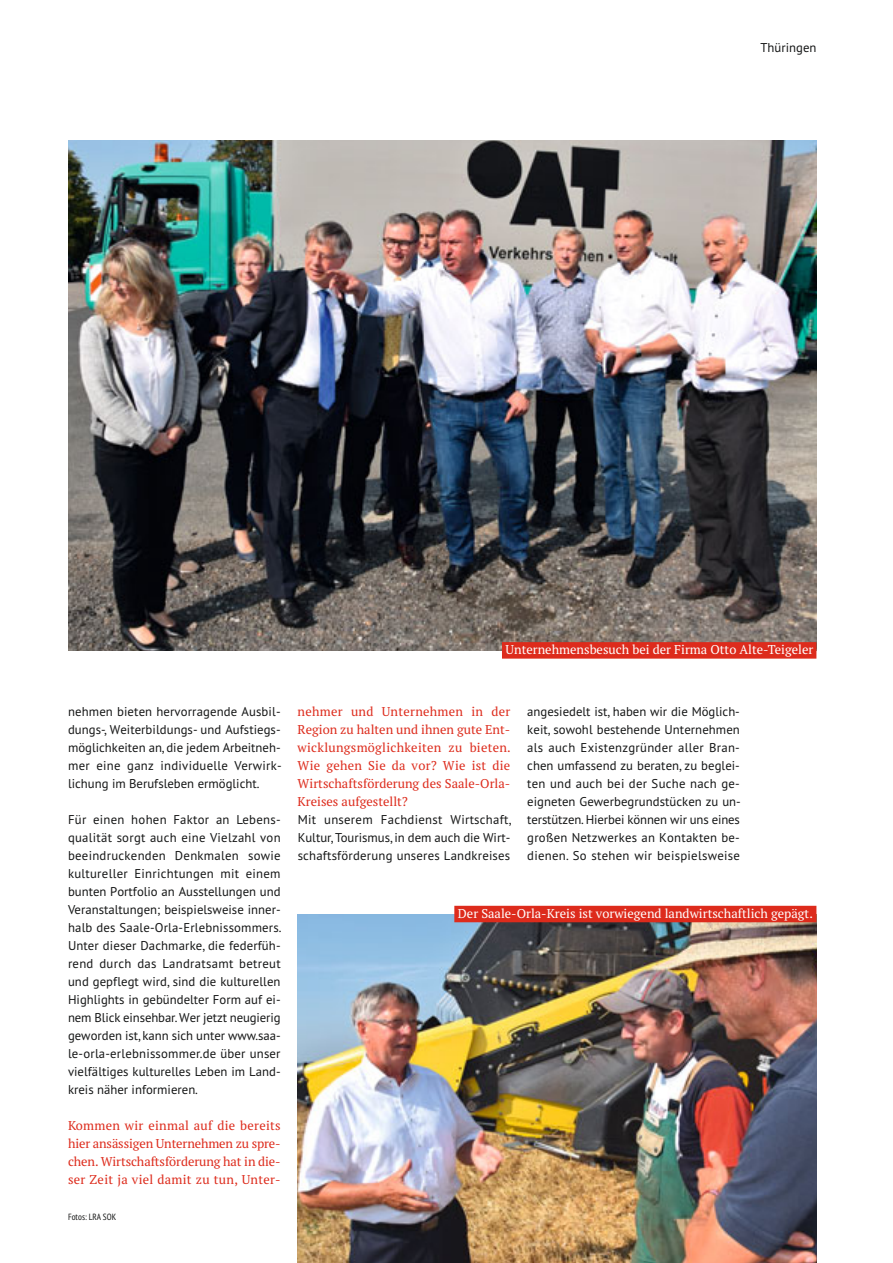
<style>
.page{position:relative;width:893px;height:1263px;background:#fff}
.page>*{position:absolute;margin:0;border:0;box-sizing:border-box;transform-origin:0 0}
.t1{font:12.75px/18px "PT Sans";letter-spacing:.01em;color:#151616;text-align:justify}
.t2{font:12.75px/18px "PT Serif";color:#dd2b1c;text-align:justify}
.t3{font:12.75px "PT Serif";color:#fff}
.t4{font:condensed 9px "PT Sans";color:#151616}
.s1{color:#dd2b1c}
</style>
<div class="page">
<img style="left:68px;top:140px;width:748px;height:511px">
<div style="left:502px;top:642px;width:314px;height:17px;background:#dd2b1c"></div>
<img style="left:298px;top:914px;width:518px;height:349px">
<div style="left:454px;top:906px;width:362px;height:16px;background:#dd2b1c"></div>
<p class="t1" style="left:760px;top:40px;width:57px">Thüringen</p>
<p class="t3" style="left:502px;top:644px;width:316px"><span class="s1">.</span>Unternehmensbesuch bei der Firma Otto Alte-Teigeler<span class="s1">.</span></p>
<p class="t1" style="left:68px;top:704px;width:215px">nehmen bieten hervorragende Ausbil - dungs-, Weiterbildungs- und Aufstiegs - möglichkeiten an, die jedem Arbeit neh - mer eine ganz individuelle Verwirk - lichung im Berufsleben ermöglicht.</p>
<p class="t1" style="left:68px;top:812px;width:215px">Für einen hohen Faktor an Lebens - qualität sorgt auch eine Vielzahl von beeindruckenden Denkmalen sowie kultureller Einrichtungen mit einem bunten Portfolio an Ausstellungen und Veranstaltungen; beispielsweise inner&shy;halb des Saale-Orla-Erlebnissommers.<br>Unter dieser Dachmarke, die federfüh&shy;rend durch das Landratsamt betreut und gepflegt wird, sind die kulturellen Highlights in gebündelter Form auf ei&shy;nem Blick einsehbar. Wer jetzt neugierig geworden ist, kann sich unter www.saa&shy;le-orla-erlebnissommer.de über unser vielfältiges kulturelles Leben im Land - kreis näher informieren.</p>
<p class="t2" style="left:68px;top:1118px;width:214px">Kommen wir einmal auf die bereits hier ansässigen Unternehmen zu spre&shy;chen. Wirtschaftsförderung hat in die&shy;ser Zeit ja viel damit zu tun, Un ter -</p>
<p class="t4" style="left:68px;top:1214px;width:50px">Fotos: LRA SOK</p>
<p class="t2" style="left:298px;top:704px;width:215px">nehmer und Unternehmen in der Region zu halten und ihnen gute Ent - wicklungsmöglichkeiten zu bieten.<br>Wie gehen Sie da vor? Wie ist die Wirtschaftsförderung des Saale-Orla-Kreises aufgestellt?</p>
<p class="t1" style="left:298px;top:812px;width:215px">Mit unserem Fachdienst Wirtschaft, Kultur, Tourismus, in dem auch die Wirt - schaftsförderung unseres Landkreises</p>
<p class="t1" style="left:527px;top:704px;width:215px">angesiedelt ist, haben wir die Mög lich - keit, sowohl bestehende Unternehmen als auch Existenzgründer aller Bran - chen umfassend zu beraten, zu beglei&shy;ten und auch bei der Suche nach ge - eigneten Gewerbegrundstücken zu un&shy;ter stützen. Hierbei können wir uns eines großen Netzwerkes an Kontakten be&shy;dienen. So stehen wir beispielsweise</p>
<p class="t3" style="left:454px;top:908px;width:364px"><span class="s1">.</span>Der Saale-Orla-Kreis ist vorwiegend landwirtschaftlich gepägt.<span class="s1">.</span></p>
</div>
